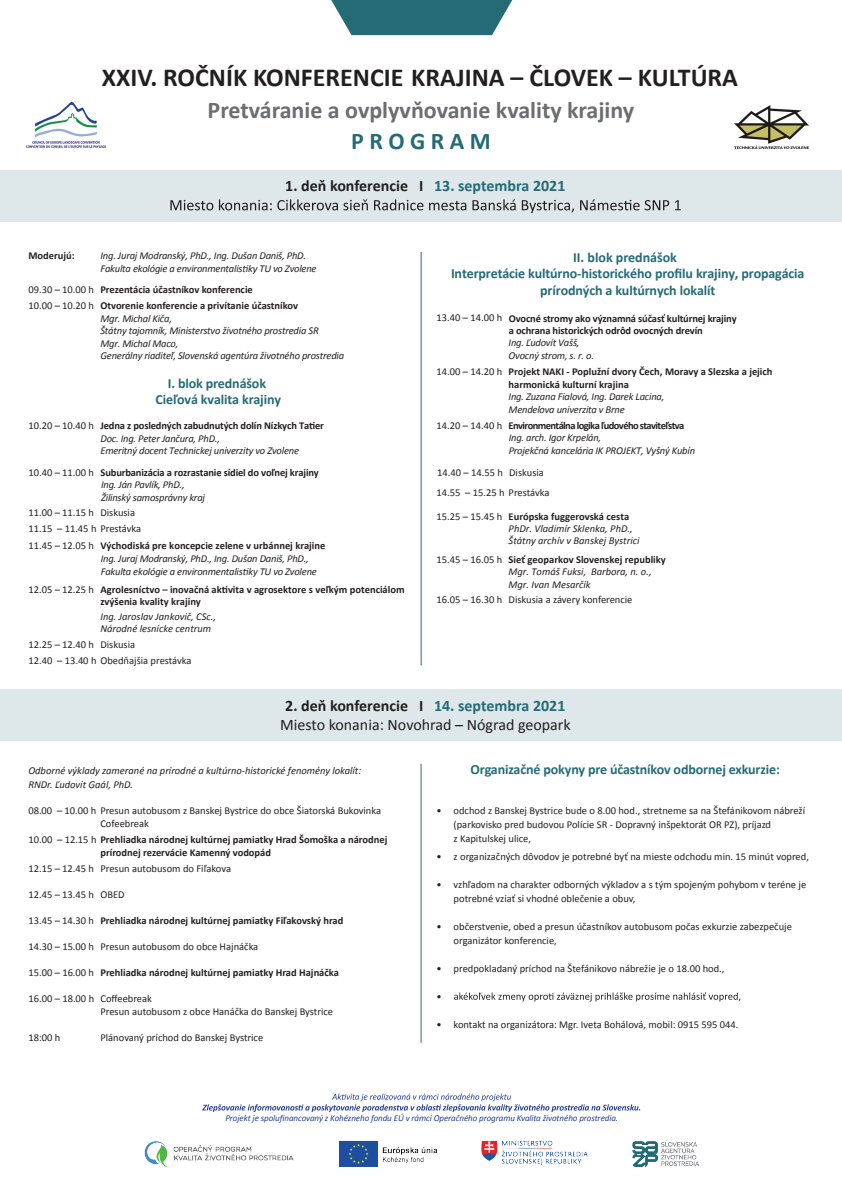
<style>
.page{position:relative;width:842px;height:1191px;background:#fff}
.page>*{position:absolute;margin:0;border:0;box-sizing:border-box;transform-origin:0 0}
.t1{font:700 26px "Calibri";color:#231f20}
.t2{font:700 24px "Calibri";color:#6c6d70}
.t3{font:700 24px "Calibri";color:#256b76}
.t4{font:16px/19.2px "Calibri";color:#231f20;text-align:center}
.t5{font:700 16px "Calibri";color:#231f20}
.t6{font:700 14px/16.8px "Calibri";letter-spacing:-.01em;color:#256b76;text-align:center}
.t7{font:10.5px/14px "Calibri";color:#231f20}
.t8{font:700 10.5px/12.6px "Calibri";color:#231f20}
.t9{font:italic 10.5px/12.6px "Calibri";letter-spacing:-.02em;color:#231f20}
.t10{font:italic 10.5px/12.3px "Calibri";color:#231f20}
.t11{font:italic 9px "Calibri";letter-spacing:-.01em;color:#253f8e}
.s1{color:#256b76}
.s2{font-weight:400}
.s3{font-style:normal}
.s4{font-weight:700;font-style:normal}
.s5{font-weight:700}
.s6{font-weight:700;color:#256b76}
</style>
<div class="page">
<div style="left:0;top:689px;width:842px;height:51px;background:#dee8ea"></div>
<div style="left:0;top:170px;width:842px;height:51px;background:#dee8ea"></div>
<svg style="left:331px;top:0;width:181px;height:35px;background:#3d7b85"></svg>
<svg style="left:170px;top:199px;width:511px;height:14px"></svg>
<svg style="left:202px;top:1093px;width:438px;height:19px"></svg>
<hr style="left:421px;top:252px;width:1px;height:413px;background:#256b76">
<hr style="left:421px;top:763px;width:1px;height:280px;background:#256b76">
<img style="left:144px;top:1140px;width:555px;height:28px">
<img style="left:26px;top:103px;width:80px;height:45px">
<img style="left:735px;top:105px;width:73px;height:43px">
<svg style="left:454px;top:992px;width:286px;height:9px"></svg>
<h1 class="t1" style="left:102px;top:61px;width:638px">XXIV. ROČNÍK KONFERENCIE KRAJINA – ČLOVEK – KULTÚRA</h1>
<h2 class="t2" style="left:208px;top:94px;width:428px">Pretváranie a ovplyvňovanie kvality krajiny</h2>
<h2 class="t3" style="left:351px;top:126px;width:141px">P R O G R A M</h2>
<h3 class="t5" style="left:285px;top:175px;width:282px">1. deň konferencie I <span class="s1">13. septembra 2021</span></h3>
<p class="t8" style="left:28px;top:250px;width:48px">Moderujú:</p>
<p class="t9" style="left:100px;top:249px;width:218px">Ing. Juraj Modranský, PhD., Ing. Dušan Daniš, PhD.<br>Fakulta ekológie a environmentalistiky TU vo Zvolene</p>
<p class="t8" style="left:28px;top:281px;width:271px;line-height:16px"><span class="s2">09.30 – 10.00 h</span> Prezentácia účastníkov konferencie<br><span class="s2">10.00 – 10.20 h</span> Otvorenie konferencie a privítanie účastníkov</p>
<p class="t9" style="left:100px;top:311px;width:245px">Mgr. Michal Kiča,<br>Štátny tajomník, Ministerstvo životného prostredia SR<br>Mgr. Michal Maco,<br>Generálny riaditeľ, Slovenská agentúra životného prostredia</p>
<p class="t7" style="left:437px;top:311px;width:67px">13.40 – 14.00 h</p>
<h3 class="t6" style="left:573px;top:249px;width:105px">II. blok prednášok</h3>
<h3 class="t6" style="left:451px;top:265px;width:355px">Interpretácie kultúrno-historického profilu krajiny, propagácia prírodných a kultúrnych lokalít</h3>
<p class="t8" style="left:509px;top:312px;width:229px">Ovocné stromy ako významná súčasť kultúrnej krajiny a ochrana historických odrôd ovocných drevín</p>
<p class="t9" style="left:509px;top:336px;width:87px">Ing. Ľudovít Vašš,<br>Ovocný strom, s. r. o.</p>
<p class="t8" style="left:508px;top:365px;width:266px;text-indent:-72px"><span class="s2">14.00 – 14.20 h</span> Projekt NAKI - Poplužní dvory Čech, Moravy a Slezska a jejich harmonická kulturní krajina</p>
<p class="t9" style="left:508px;top:390px;width:157px">Ing. Zuzana Fialová, Ing. Darek Lacina,<br>Mendelova univerzita v Brne</p>
<p class="t9" style="left:509px;top:418px;width:188px;text-indent:-72px"><span class="s3">14.20 – 14.40 h</span> <span class="s4">Environmentálna logika ľudového staviteľstva<br></span>Ing. arch. Igor Krpelán,<br>Projekčná kancelária IK PROJEKT, Vyšný Kubín</p>
<p class="t7" style="left:437px;top:462px;width:114px;line-height:20.3px">14.40 – 14.55 h Diskusia<br>14.55 – 15.25 h Prestávka</p>
<p class="t10" style="left:509px;top:509px;width:132px;text-indent:-72px"><span class="s3">15.25 – 15.45 h</span> <span class="s4">Európska fuggerovská cesta<br></span>PhDr. Vladimír Sklenka, PhD.,<br>Štátny archív v Banskej Bystrici</p>
<p class="t10" style="left:508px;top:552px;width:159px;text-indent:-72px"><span class="s3">15.45 – 16.05 h</span> <span class="s4">Sieť geoparkov Slovenskej republiky<br></span>Mgr. Tomáš Fuksi, Barbora, n. o.,<br>Mgr. Ivan Mesarčík</p>
<p class="t7" style="left:437px;top:593px;width:197px">16.05 – 16.30 h Diskusia a závery konferencie</p>
<h3 class="t6" style="left:156px;top:375px;width:127px;line-height:16.2px">I. blok prednášok<br>Cieľová kvalita krajiny</h3>
<p class="t9" style="left:100px;top:431px;width:200px">Doc. Ing. Peter Jančura, PhD.,<br>Emeritný docent Technickej univerzity vo Zvolene</p>
<p class="t8" style="left:28px;top:419px;width:297px"><span class="s2">10.20 – 10.40 h</span> Jedna z posledných zabudnutých dolín Nízkych Tatier</p>
<p class="t8" style="left:28px;top:466px;width:292px"><span class="s2">10.40 – 11.00 h</span> Suburbanizácia a rozrastanie sídiel do voľnej krajiny</p>
<p class="t7" style="left:28px;top:504px;width:114px;line-height:16px">11.00 – 11.15 h Diskusia<br>11.15 – 11.45 h Prestávka</p>
<p class="t8" style="left:28px;top:539px;width:299px"><span class="s2">11.45 – 12.05 h</span> Východiská pre koncepcie zelene v urbánnej krajine</p>
<p class="t8" style="left:100px;top:583px;width:306px">Agrolesníctvo – inovačná aktivita v agrosektore s veľkým potenciálom zvýšenia kvality krajiny</p>
<p class="t10" style="left:100px;top:609px;width:117px;line-height:12.6px">Ing. Jaroslav Jankovič, CSc.,<br>Národné lesnícke centrum</p>
<p class="t9" style="left:101px;top:478px;width:106px">Ing. Ján Pavlík, PhD.,<br>Žilinský samosprávny kraj</p>
<p class="t9" style="left:101px;top:552px;width:218px">Ing. Juraj Modranský, PhD., Ing. Dušan Daniš, PhD.,<br>Fakulta ekológie a environmentalistiky TU vo Zvolene</p>
<p class="t7" style="left:28px;top:582px;width:67px">12.05 – 12.25 h</p>
<p class="t7" style="left:28px;top:636px;width:165px;line-height:16px">12.25 – 12.40 h Diskusia<br>12.40 – 13.40 h Obedňajšia prestávka</p>
<h3 class="t4" style="left:280px;top:696px;width:292px"><span class="s5">2. deň konferencie I</span> <span class="s6">14. septembra 2021<br></span>Miesto konania: Novohrad – Nógrad geopark</h3>
<p class="t10" style="left:28px;top:762px;width:334px;line-height:14px">Odborné výklady zamerané na prírodné a kultúrno-historické fenomény lokalít:<br>RNDr. Ľudovít Gaál, PhD.</p>
<p class="t7" style="left:100px;top:803px;width:282px;line-height:13px;text-indent:-72px">08.00 – 10.00 h Presun autobusom z Banskej Bystrice do obce Šiatorská Bukovinka<br>Cofeebreak</p>
<p class="t8" style="left:100px;top:832px;width:289px;line-height:13px;text-indent:-72px"><span class="s2">10.00 – 12.15 h</span> Prehliadka národnej kultúrnej pamiatky Hrad Šomoška a národnej prírodnej rezervácie Kamenný vodopád</p>
<p class="t7" style="left:28px;top:861px;width:204px">12.15 – 12.45 h Presun autobusom do Fiľakova</p>
<p class="t7" style="left:28px;top:887px;width:98px">12.45 – 13.45 h OBED</p>
<p class="t8" style="left:28px;top:914px;width:317px"><span class="s2">13.45 – 14.30 h</span> Prehliadka národnej kultúrnej pamiatky Fiľakovský hrad</p>
<p class="t7" style="left:28px;top:939px;width:231px">14.30 – 15.00 h Presun autobusom do obce Hajnáčka</p>
<p class="t8" style="left:28px;top:966px;width:312px"><span class="s2">15.00 – 16.00 h</span> Prehliadka národnej kultúrnej pamiatky Hrad Hajnáčka</p>
<p class="t7" style="left:100px;top:991px;width:234px;line-height:13px;text-indent:-72px">16.00 – 18.00 h Coffeebreak<br>Presun autobusom z obce Hanáčka do Banskej Bystrice</p>
<p class="t7" style="left:28px;top:1030px;width:33px">18:00 h</p>
<p class="t7" style="left:100px;top:1030px;width:164px">Plánovaný príchod do Banskej Bystrice</p>
<h3 class="t6" style="left:471px;top:761px;width:311px">Organizačné pokyny pre účastníkov odbornej exkurzie:</h3>
<p class="t7" style="left:454px;top:803px;width:353px;text-indent:-17px">• odchod z Banskej Bystrice bude o 8.00 hod., stretneme sa na Štefánikovom nábreží (parkovisko pred budovou Polície SR - Dopravný inšpektorát OR PZ), príjazd<br>z Kapitulskej ulice,</p>
<p class="t7" style="left:437px;top:849px;width:374px">• z organizačných dôvodov je potrebné byť na mieste odchodu min. 15 minút vopred,</p>
<p class="t7" style="left:454px;top:877px;width:354px;text-indent:-17px">• vzhľadom na charakter odborných výkladov a s tým spojeným pohybom v teréne je potrebné vziať si vhodné oblečenie a obuv,</p>
<p class="t7" style="left:454px;top:919px;width:340px;text-indent:-17px">• občerstvenie, obed a presun účastníkov autobusom počas exkurzie zabezpečuje organizátor konferencie,</p>
<p class="t7" style="left:437px;top:961px;width:289px">• predpokladaný príchod na Štefánikovo nábrežie je o 18.00 hod.,</p>
<p class="t7" style="left:437px;top:989px;width:7px">•</p>
<p class="t7" style="left:437px;top:1017px;width:303px">• kontakt na organizátora: Mgr. Iveta Bohálová, mobil: 0915 595 044.</p>
<p class="t11" style="left:225px;top:1112px;width:394px">Projekt je spolufinancovaný z Kohézneho fondu EÚ v rámci Operačného programu Kvalita životného prostredia.</p>
</div>
